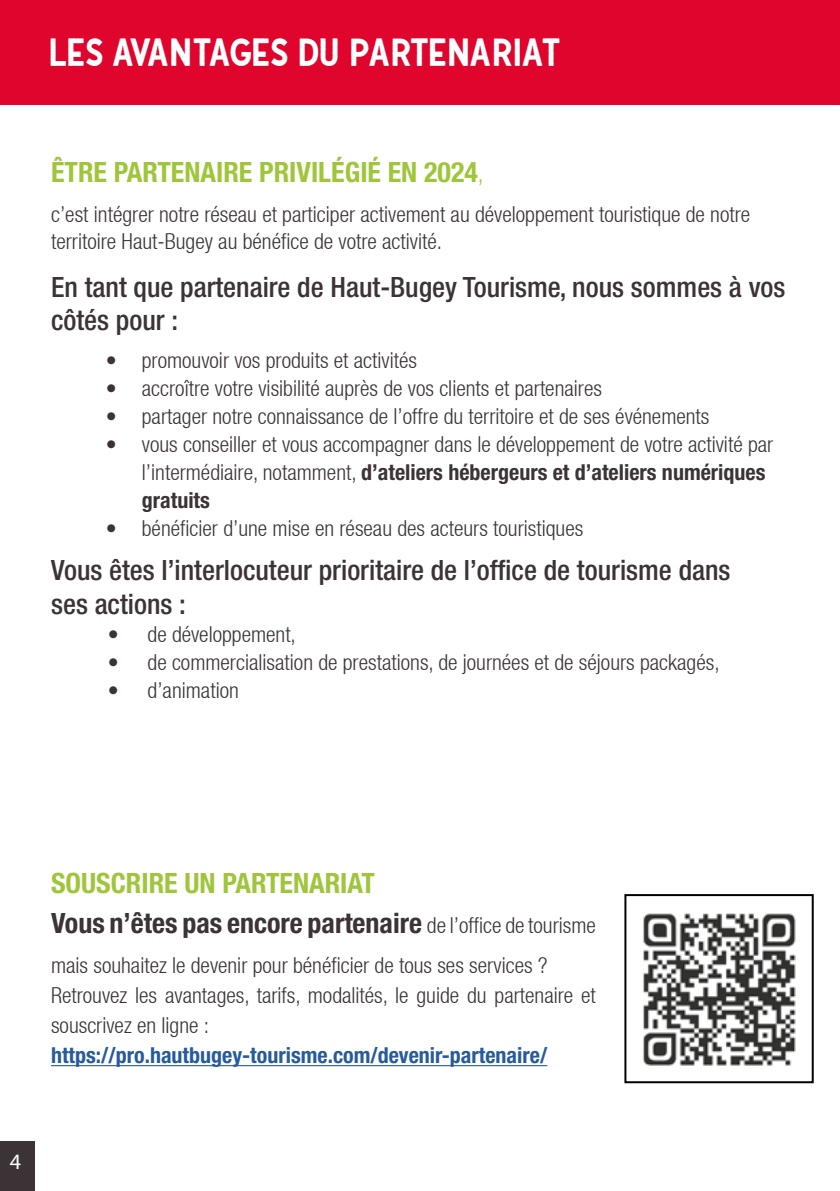
<style>
.page{position:relative;width:840px;height:1191px;background:#fff}
.page>*{position:absolute;margin:0;border:0;box-sizing:border-box;transform-origin:0 0}
.t1{font:38px "Gutenberg Clean";letter-spacing:-.02em;color:#fff}
.t2{font:500 condensed 28px/33.6px "Helvetica Neue LT Pro";color:#3c3336}
.t3{font:700 condensed 28px/40px "Helvetica Neue LT Pro";color:#3c3336}
.t4{font:700 condensed 28px "Helvetica Neue LT Pro";color:#9fc63b}
.t5{font:300 condensed 22px/30px "Helvetica Neue LT";color:#3c3336}
.t6{font:700 condensed 22px/28px "Helvetica Neue LT Pro";color:#3c3336}
.t7{font:700 condensed 22px "Helvetica Neue LT Pro";color:#275b9b}
.t8{font:22px "Myriad Pro";color:#fff}
.s1{font-family:"Helvetica Neue LT";font-weight:300;font-size:24px}
.s2{font-family:"Helvetica Neue LT";font-weight:300}
.s3{color:#9fc63b}
.s4{font-family:"Helvetica Neue LT";font-weight:300;font-size:22px}
</style>
<div class="page">
<div style="left:0;top:0;width:839px;height:105px;background:#df052d"></div>
<div style="left:0;top:1141px;width:34px;height:50px;background:#3c3336"></div>
<hr style="left:51px;top:1065px;width:496px;height:1px;background:#275b9b">
<img style="left:643px;top:913px;width:153px;height:153px">
<div style="left:624px;top:894px;width:189px;height:189px;border:2px solid #000"></div>
<h1 class="t1" style="left:48px;top:31px;width:514px">LES AVANTAGES DU PARTENARIAT</h1>
<p class="t4" style="left:51px;top:155px;width:434px">ÊTRE PARTENAIRE PRIVILÉGIÉ EN 2024<span class="s1">,</span></p>
<p class="t5" style="left:51px;top:201px;width:700px;line-height:26px">c’est intégrer notre réseau et participer activement au développement touristique de notre territoire Haut-Bugey au bénéfice de votre activité.</p>
<p class="t2" style="left:51px;top:270px;width:735px">En tant que partenaire de Haut-Bugey Tourisme, nous sommes à vos côtés pour :</p>
<p class="t5" style="left:106px;top:345px;width:312px">• promouvoir vos produits et activités</p>
<p class="t5" style="left:106px;top:373px;width:497px">• accroître votre visibilité auprès de vos clients et partenaires</p>
<p class="t5" style="left:106px;top:401px;width:604px">• partager notre connaissance de l’offre du territoire et de ses événements</p>
<p class="t5" style="left:106px;top:429px;width:668px">• vous conseiller et vous accompagner dans le développement de votre activité par</p>
<p class="t6" style="left:142px;top:458px;width:624px"><span class="s2">l’intermédiaire, notamment,</span> d’ateliers hébergeurs et d’ateliers numériques gratuits</p>
<p class="t5" style="left:106px;top:513px;width:478px">• bénéficier d’une mise en réseau des acteurs touristiques</p>
<p class="t2" style="left:51px;top:553px;width:680px">Vous êtes l’interlocuteur prioritaire de l’office de tourisme dans ses actions :</p>
<p class="t5" style="left:108px;top:619px;width:189px">• de développement,</p>
<p class="t5" style="left:108px;top:647px;width:613px">• de commercialisation de prestations, de journées et de séjours packagés,</p>
<p class="t5" style="left:108px;top:675px;width:132px">• d’animation</p>
<p class="t3" style="left:51px;top:863px;width:546px"><span class="s3">SOUSCRIRE UN PARTENARIAT<br></span>Vous n’êtes pas encore partenaire <span class="s4">de l’office de tourisme</span></p>
<p class="t5" style="left:51px;top:950px;width:546px">mais souhaitez le devenir pour bénéficier de tous ses services ?<br>Retrouvez les avantages, tarifs, modalités, le guide du partenaire et souscrivez en ligne :</p>
<p class="t7" style="left:51px;top:1042px;width:497px">https://pro.hautbugey-tourisme.com/devenir-partenaire/</p>
<p class="t8" style="left:10px;top:1148px;width:13px">4</p>
</div>
